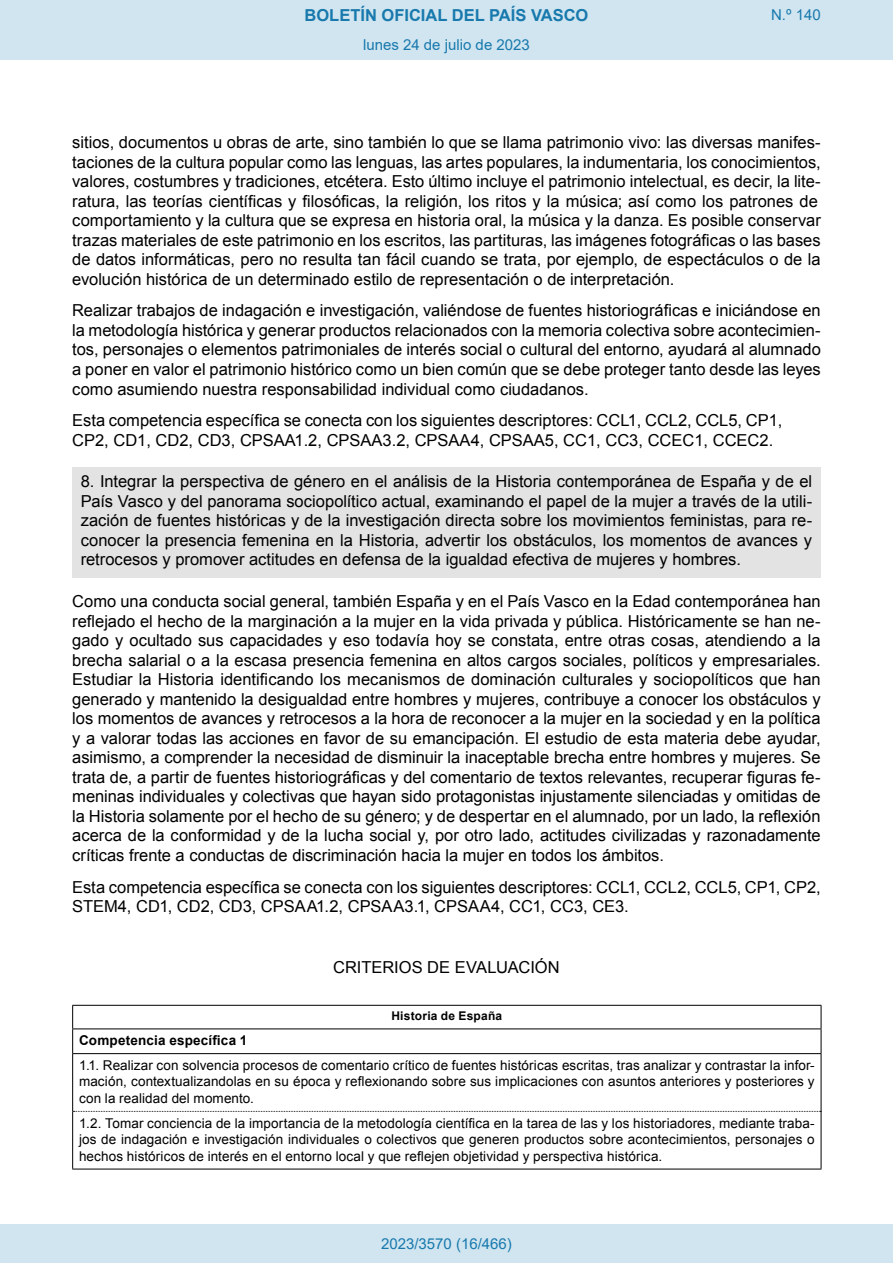
<style>
.page{position:relative;width:893px;height:1263px;background:#fff}
.page>*{position:absolute;margin:0;border:0;box-sizing:border-box;transform-origin:0 0}
.t1{font:16.5px/19.5px "Arial";color:#000}
.t2{font:700 16.5px "Arial";color:#1879ad}
.Paginacion_Centro{font:15px "Arial";color:#1879ad}
.t3{font:13.5px/16.5px "Arial";letter-spacing:.01em;color:#000}
.t4{font:700 12px "Arial";letter-spacing:.02em;color:#000}
.s1{font-weight:700}
</style>
<div class="page">
<div style="left:72px;top:467px;width:749px;height:110px;background:#e3e3e3"></div>
<hr style="left:72px;top:1005px;width:749px;height:1px;background:#000">
<hr style="left:72px;top:1028px;width:749px;height:1px;background:#000">
<hr style="left:72px;top:1054px;width:1px;height:57px;background:#000">
<hr style="left:821px;top:1054px;width:1px;height:57px;background:#000">
<hr style="left:72px;top:1111px;width:1px;height:58px;background:#000">
<hr style="left:821px;top:1111px;width:1px;height:58px;background:#000">
<svg style="left:73px;top:1111px;width:748px;height:1px"></svg>
<svg style="left:72px;top:1006px;width:1px;height:47px"></svg>
<svg style="left:821px;top:1006px;width:1px;height:47px"></svg>
<hr style="left:72px;top:1053px;width:749px;height:1px;background:#000">
<hr style="left:72px;top:1169px;width:749px;height:1px;background:#000">
<div style="left:0;top:0;width:893px;height:60px;background:#d0e5f0"></div>
<div style="left:0;top:1225px;width:893px;height:38px;background:#d0e5f0"></div>
<p class="t2" style="left:305px;top:3px;width:285px">BOLETÍN OFICIAL DEL PAÍS VASCO</p>
<p class="Paginacion_Centro" style="left:771px;top:5px;width:51px">N.º 140</p>
<p class="Paginacion_Centro" style="left:363px;top:35px;width:168px">lunes 24 de julio de 2023</p>
<p class="t1" style="left:72px;top:133px;width:750px">sitios, documentos u obras de arte, sino también lo que se llama patrimonio vivo: las diversas manifes&shy;taciones de la cultura popular como las lenguas, las artes populares, la indumentaria, los conocimientos, valores, costumbres y tradiciones, etcétera. Esto último incluye el patrimonio intelectual, es decir, la lite&shy;ratura, las teorías científicas y filosóficas, la religión, los ritos y la música; así como los patrones de comportamiento y la cultura que se expresa en historia oral, la música y la danza. Es posible conservar trazas materiales de este patrimonio en los escritos, las partituras, las imágenes fotográficas o las bases de datos informáticas, pero no resulta tan fácil cuando se trata, por ejemplo, de espectáculos o de la evolución histórica de un determinado estilo de representación o de interpretación.</p>
<p class="t1" style="left:72px;top:301px;width:750px;text-align:justify">Realizar trabajos de indagación e investigación, valiéndose de fuentes historiográficas e iniciándose en la metodología histórica y generar productos relacionados con la memoria colectiva sobre acontecimien&shy;tos, personajes o elementos patrimoniales de interés social o cultural del entorno, ayudará al alumnado a poner en valor el patrimonio histórico como un bien común que se debe proteger tanto desde las leyes como asumiendo nuestra responsabilidad individual como ciudadanos.</p>
<p class="t1" style="left:72px;top:411px;width:712px">Esta competencia específica se conecta con los siguientes descriptores: CCL1, CCL2, CCL5, CP1,<br>CP2, CD1, CD2, CD3, CPSAA1.2, CPSAA3.2, CPSAA4, CPSAA5, CC1, CC3, CCEC1, CCEC2.</p>
<p class="t1" style="left:81px;top:472px;width:733px;text-align:justify">8. Integrar la perspectiva de género en el análisis de la Historia contemporánea de España y de el País Vasco y del panorama sociopolítico actual, examinando el papel de la mujer a través de la utili&shy;zación de fuentes históricas y de la investigación directa sobre los movimientos feministas, para re&shy;conocer la presencia femenina en la Historia, advertir los obstáculos, los momentos de avances y retrocesos y promover actitudes en defensa de la igualdad efectiva de mujeres y hombres.</p>
<p class="t1" style="left:72px;top:592px;width:750px;text-align:justify">Como una conducta social general, también España y en el País Vasco en la Edad contemporánea han reflejado el hecho de la marginación a la mujer en la vida privada y pública. Históricamente se han ne&shy;gado y ocultado sus capacidades y eso todavía hoy se constata, entre otras cosas, atendiendo a la brecha salarial o a la escasa presencia femenina en altos cargos sociales, políticos y empresariales.<br>Estudiar la Historia identificando los mecanismos de dominación culturales y sociopolíticos que han generado y mantenido la desigualdad entre hombres y mujeres, contribuye a conocer los obstáculos y los momentos de avances y retrocesos a la hora de reconocer a la mujer en la sociedad y en la política y a valorar todas las acciones en favor de su emancipación. El estudio de esta materia debe ayudar, asimismo, a comprender la necesidad de disminuir la inaceptable brecha entre hombres y mujeres. Se trata de, a partir de fuentes historiográficas y del comentario de textos relevantes, recuperar figuras fe&shy;meninas individuales y colectivas que hayan sido protagonistas injustamente silenciadas y omitidas de la Historia solamente por el hecho de su género; y de despertar en el alumnado, por un lado, la reflexión acerca de la conformidad y de la lucha social y, por otro lado, actitudes civilizadas y razonadamente críticas frente a conductas de discriminación hacia la mujer en todos los ámbitos.</p>
<p class="t1" style="left:72px;top:877px;width:750px">Esta competencia específica se conecta con los siguientes descriptores: CCL1, CCL2, CCL5, CP1, CP2,<br>STEM4, CD1, CD2, CD3, CPSAA1.2, CPSAA3.1, CPSAA4, CC1, CC3, CE3.</p>
<p class="t1" style="left:333px;top:958px;width:228px">CRITERIOS DE EVALUACIÓN</p>
<p class="t4" style="left:391px;top:1008px;width:112px">Historia de España</p>
<p class="t3" style="left:79px;top:1028px;width:737px;line-height:24.8px"><span class="s1">Competencia específica 1<br></span>1.1. Realizar con solvencia procesos de comentario crítico de fuentes históricas escritas, tras analizar y contrastar la infor-</p>
<p class="t3" style="left:79px;top:1073px;width:737px">mación, contextualizandolas en su época y reflexionando sobre sus implicaciones con asuntos anteriores y posteriores y con la realidad del momento.</p>
<p class="t3" style="left:79px;top:1115px;width:737px;text-align:justify">1.2. Tomar conciencia de la importancia de la metodología científica en la tarea de las y los historiadores, mediante traba&shy;jos de indagación e investigación individuales o colectivos que generen productos sobre acontecimientos, personajes o hechos históricos de interés en el entorno local y que reflejen objetividad y perspectiva histórica.</p>
<p class="Paginacion_Centro" style="left:381px;top:1234px;width:132px">2023/3570 (16/466)</p>
</div>
